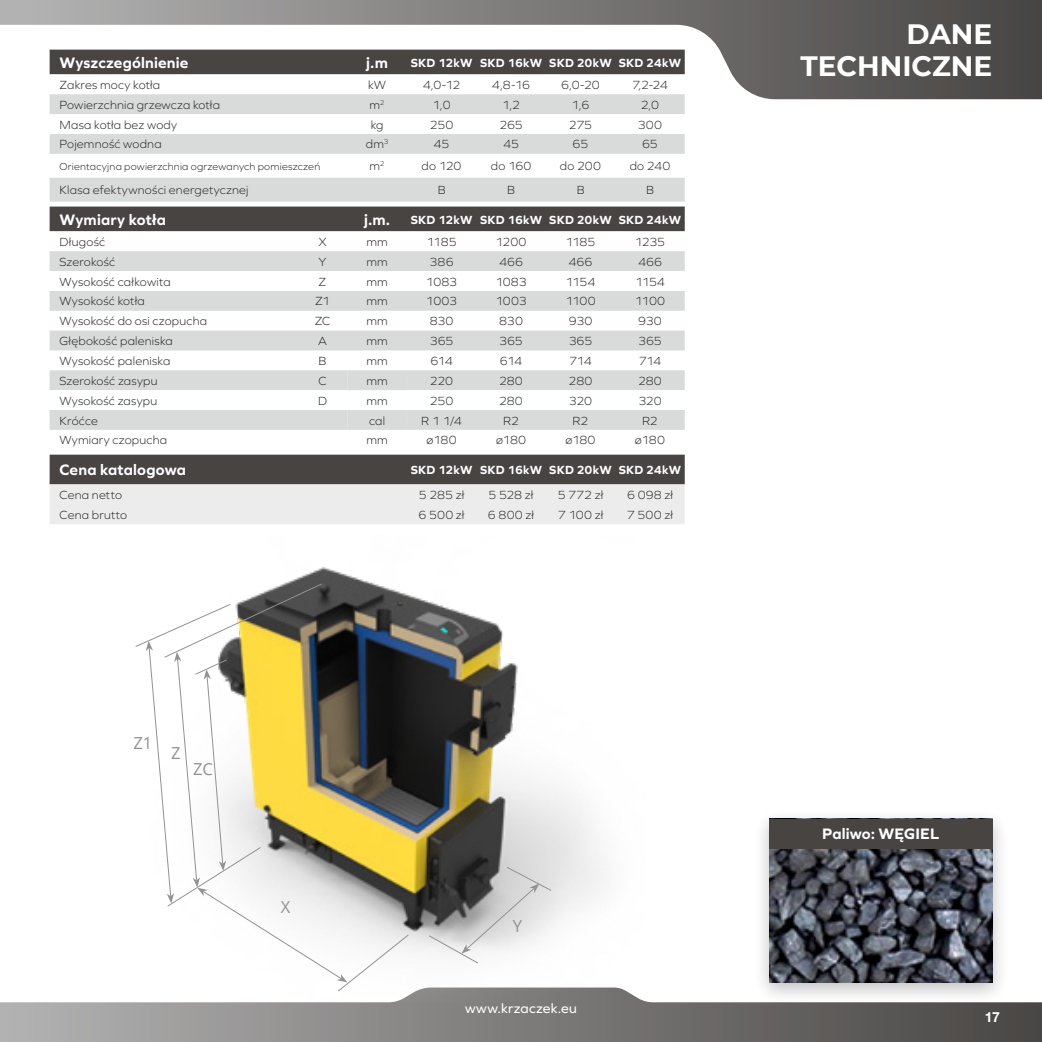
<style>
.page{position:relative;width:1042px;height:1042px;background:#fff}
.page>*{position:absolute;margin:0;border:0;box-sizing:border-box;transform-origin:0 0}
.t1{font:700 28px/31.5px "Montserrat";color:#fff;text-align:right}
.t2{font:16.62px "Open Sans";color:#919291}
.t3{font:700 15.75px "Graphie";letter-spacing:.01em;color:#fff}
.t4{font:14px "Graphie";letter-spacing:.015em;color:#fff}
.t5{font:700 14px "Helvetica Neue LT Pro";color:#fff}
.t6{font:300 12.25px "Graphie";letter-spacing:.01em;color:#272726}
.t7{font:700 12.25px "Graphie";letter-spacing:.01em;color:#fff}
.t8{font:300 10.5px "Graphie";letter-spacing:.02em;color:#272726}
</style>
<div class="page">
<svg style="left:0;top:0;width:1042px;height:99px"></svg>
<svg style="left:0;top:1001px;width:1042px;height:41px;background:#7f7d7c"></svg>
<div style="left:752px;top:807px;width:257px;height:197px;background:#000;opacity:.25"></div>
<img style="left:769px;top:848px;width:223px;height:134px">
<div style="left:769px;top:819px;width:223px;height:29px;background:#474442"></div>
<svg style="left:50px;top:455px;width:635px;height:69px;background:#a6a4a4"></svg>
<div style="left:50px;top:50px;width:635px;height:24px;background:#474442"></div>
<svg style="left:50px;top:74px;width:635px;height:20px"></svg>
<svg style="left:50px;top:94px;width:635px;height:108px;fill:#d9dada"></svg>
<div style="left:50px;top:207px;width:635px;height:24px;background:#474442"></div>
<svg style="left:50px;top:231px;width:635px;height:1px"></svg>
<div style="left:50px;top:251px;width:635px;height:179px;background:#d9dada"></div>
<svg style="left:50px;top:271px;width:635px;height:139px"></svg>
<svg style="left:347px;top:370px;width:60px;height:60px"></svg>
<img style="left:50px;top:567px;width:595px;height:435px">
<svg style="left:428px;top:866px;width:124px;height:97px"></svg>
<svg style="left:135px;top:583px;width:274px;height:409px"></svg>
<p class="t3" style="left:60px;top:53px;width:130px">Wyszczególnienie</p>
<p class="t3" style="left:366px;top:53px;width:23px">j.m</p>
<p class="t7" style="left:411px;top:55px;width:63px">SKD 12kW</p>
<p class="t7" style="left:480px;top:55px;width:64px">SKD 16kW</p>
<p class="t7" style="left:549px;top:55px;width:64px">SKD 20kW</p>
<p class="t7" style="left:619px;top:55px;width:64px">SKD 24kW</p>
<p class="t6" style="left:60px;top:78px;width:102px">Zakres mocy kotła</p>
<p class="t6" style="left:368px;top:78px;width:20px">kW</p>
<p class="t6" style="left:423px;top:78px;width:39px">4,0-12</p>
<p class="t6" style="left:492px;top:78px;width:40px">4,8-16</p>
<p class="t6" style="left:561px;top:78px;width:40px">6,0-20</p>
<p class="t6" style="left:632px;top:78px;width:37px">7,2-24</p>
<p class="t6" style="left:60px;top:98px;width:162px">Powierzchnia grzewcza kotła</p>
<p class="t6" style="left:370px;top:98px;width:16px">m<sup>2</sup></p>
<p class="t6" style="left:432px;top:98px;width:20px">1,0</p>
<p class="t6" style="left:502px;top:98px;width:20px">1,2</p>
<p class="t6" style="left:571px;top:98px;width:20px">1,6</p>
<p class="t6" style="left:641px;top:98px;width:20px">2,0</p>
<p class="t6" style="left:60px;top:117px;width:119px">Masa kotła bez wody</p>
<p class="t6" style="left:371px;top:117px;width:14px">kg</p>
<p class="t6" style="left:430px;top:117px;width:25px">250</p>
<p class="t6" style="left:499px;top:117px;width:25px">265</p>
<p class="t6" style="left:569px;top:117px;width:25px">275</p>
<p class="t6" style="left:638px;top:117px;width:26px">300</p>
<p class="t6" style="left:60px;top:137px;width:104px">Pojemność wodna</p>
<p class="t6" style="left:366px;top:137px;width:24px">dm<sup>3</sup></p>
<p class="t6" style="left:434px;top:137px;width:17px">45</p>
<p class="t6" style="left:503px;top:137px;width:17px">45</p>
<p class="t6" style="left:572px;top:137px;width:17px">65</p>
<p class="t6" style="left:642px;top:137px;width:17px">65</p>
<p class="t8" style="left:60px;top:160px;width:262px">Orientacyjna powierzchnia ogrzewanych pomieszczeń</p>
<p class="t6" style="left:370px;top:159px;width:16px">m<sup>2</sup></p>
<p class="t6" style="left:422px;top:159px;width:41px">do 120</p>
<p class="t6" style="left:491px;top:159px;width:42px">do 160</p>
<p class="t6" style="left:560px;top:159px;width:43px">do 200</p>
<p class="t6" style="left:630px;top:159px;width:42px">do 240</p>
<p class="t6" style="left:60px;top:183px;width:191px">Klasa efektywności energetycznej</p>
<p class="t6" style="left:438px;top:183px;width:9px">B</p>
<p class="t6" style="left:507px;top:183px;width:9px">B</p>
<p class="t6" style="left:577px;top:183px;width:9px">B</p>
<p class="t6" style="left:646px;top:183px;width:9px">B</p>
<p class="t3" style="left:60px;top:210px;width:108px">Wymiary kotła</p>
<p class="t3" style="left:364px;top:210px;width:28px">j.m.</p>
<p class="t7" style="left:411px;top:212px;width:63px">SKD 12kW</p>
<p class="t7" style="left:480px;top:212px;width:64px">SKD 16kW</p>
<p class="t7" style="left:549px;top:212px;width:64px">SKD 20kW</p>
<p class="t7" style="left:619px;top:212px;width:64px">SKD 24kW</p>
<p class="t6" style="left:60px;top:235px;width:47px">Długość</p>
<p class="t6" style="left:318px;top:235px;width:10px">X</p>
<p class="t6" style="left:366px;top:235px;width:23px">mm</p>
<p class="t6" style="left:426px;top:235px;width:32px">1185</p>
<p class="t6" style="left:495px;top:235px;width:32px">1200</p>
<p class="t6" style="left:565px;top:235px;width:32px">1185</p>
<p class="t6" style="left:635px;top:235px;width:32px">1235</p>
<p class="t6" style="left:60px;top:254px;width:57px">Szerokość</p>
<p class="t6" style="left:318px;top:254px;width:10px">Y</p>
<p class="t6" style="left:366px;top:254px;width:23px">mm</p>
<p class="t6" style="left:429px;top:254px;width:26px">386</p>
<p class="t6" style="left:499px;top:254px;width:25px">466</p>
<p class="t6" style="left:568px;top:254px;width:25px">466</p>
<p class="t6" style="left:638px;top:254px;width:25px">466</p>
<p class="t6" style="left:60px;top:274px;width:113px">Wysokość całkowita</p>
<p class="t6" style="left:319px;top:274px;width:9px">Z</p>
<p class="t6" style="left:366px;top:274px;width:23px">mm</p>
<p class="t6" style="left:426px;top:274px;width:33px">1083</p>
<p class="t6" style="left:495px;top:274px;width:33px">1083</p>
<p class="t6" style="left:565px;top:274px;width:31px">1154</p>
<p class="t6" style="left:635px;top:274px;width:31px">1154</p>
<p class="t6" style="left:60px;top:294px;width:87px">Wysokość kotła</p>
<p class="t6" style="left:315px;top:294px;width:16px">Z1</p>
<p class="t6" style="left:366px;top:294px;width:23px">mm</p>
<p class="t6" style="left:426px;top:294px;width:33px">1003</p>
<p class="t6" style="left:495px;top:294px;width:33px">1003</p>
<p class="t6" style="left:565px;top:294px;width:32px">1100</p>
<p class="t6" style="left:635px;top:294px;width:32px">1100</p>
<p class="t6" style="left:60px;top:314px;width:149px">Wysokość do osi czopucha</p>
<p class="t6" style="left:315px;top:314px;width:17px">ZC</p>
<p class="t6" style="left:366px;top:314px;width:23px">mm</p>
<p class="t6" style="left:430px;top:314px;width:25px">830</p>
<p class="t6" style="left:499px;top:314px;width:25px">830</p>
<p class="t6" style="left:569px;top:314px;width:25px">930</p>
<p class="t6" style="left:638px;top:314px;width:25px">930</p>
<p class="t6" style="left:60px;top:334px;width:115px">Głębokość paleniska</p>
<p class="t6" style="left:318px;top:334px;width:10px">A</p>
<p class="t6" style="left:366px;top:334px;width:23px">mm</p>
<p class="t6" style="left:430px;top:334px;width:25px">365</p>
<p class="t6" style="left:499px;top:334px;width:25px">365</p>
<p class="t6" style="left:569px;top:334px;width:25px">365</p>
<p class="t6" style="left:638px;top:334px;width:25px">365</p>
<p class="t6" style="left:60px;top:354px;width:112px">Wysokość paleniska</p>
<p class="t6" style="left:319px;top:354px;width:9px">B</p>
<p class="t6" style="left:366px;top:354px;width:23px">mm</p>
<p class="t6" style="left:430px;top:354px;width:24px">614</p>
<p class="t6" style="left:500px;top:354px;width:24px">614</p>
<p class="t6" style="left:569px;top:354px;width:24px">714</p>
<p class="t6" style="left:639px;top:354px;width:24px">714</p>
<p class="t6" style="left:60px;top:374px;width:100px">Szerokość zasypu</p>
<p class="t6" style="left:318px;top:374px;width:10px">C</p>
<p class="t6" style="left:366px;top:374px;width:23px">mm</p>
<p class="t6" style="left:430px;top:374px;width:25px">220</p>
<p class="t6" style="left:499px;top:374px;width:25px">280</p>
<p class="t6" style="left:569px;top:374px;width:25px">280</p>
<p class="t6" style="left:638px;top:374px;width:25px">280</p>
<p class="t6" style="left:60px;top:393px;width:99px">Wysokość zasypu</p>
<p class="t6" style="left:318px;top:393px;width:10px">D</p>
<p class="t6" style="left:366px;top:393px;width:23px">mm</p>
<p class="t6" style="left:430px;top:393px;width:25px">250</p>
<p class="t6" style="left:499px;top:393px;width:25px">280</p>
<p class="t6" style="left:569px;top:393px;width:25px">320</p>
<p class="t6" style="left:638px;top:393px;width:25px">320</p>
<p class="t6" style="left:60px;top:413px;width:40px">Króćce</p>
<p class="t6" style="left:369px;top:413px;width:18px">cal</p>
<p class="t6" style="left:421px;top:413px;width:42px">R 1 1/4</p>
<p class="t6" style="left:503px;top:413px;width:17px">R2</p>
<p class="t6" style="left:572px;top:413px;width:17px">R2</p>
<p class="t6" style="left:642px;top:413px;width:17px">R2</p>
<p class="t6" style="left:60px;top:433px;width:109px">Wymiary czopucha</p>
<p class="t6" style="left:366px;top:433px;width:23px">mm</p>
<p class="t6" style="left:426px;top:433px;width:32px">ø180</p>
<p class="t6" style="left:496px;top:433px;width:32px">ø180</p>
<p class="t6" style="left:565px;top:433px;width:32px">ø180</p>
<p class="t6" style="left:635px;top:433px;width:32px">ø180</p>
<p class="t3" style="left:60px;top:461px;width:128px">Cena katalogowa</p>
<p class="t7" style="left:411px;top:463px;width:63px">SKD 12kW</p>
<p class="t7" style="left:480px;top:463px;width:64px">SKD 16kW</p>
<p class="t7" style="left:549px;top:463px;width:64px">SKD 20kW</p>
<p class="t7" style="left:619px;top:463px;width:64px">SKD 24kW</p>
<p class="t6" style="left:60px;top:488px;width:64px">Cena netto</p>
<p class="t6" style="left:419px;top:488px;width:47px">5 285 zł</p>
<p class="t6" style="left:488px;top:488px;width:47px">5 528 zł</p>
<p class="t6" style="left:558px;top:488px;width:47px">5 772 zł</p>
<p class="t6" style="left:627px;top:488px;width:47px">6 098 zł</p>
<p class="t6" style="left:60px;top:507px;width:69px">Cena brutto</p>
<p class="t6" style="left:418px;top:507px;width:48px">6 500 zł</p>
<p class="t6" style="left:488px;top:507px;width:48px">6 800 zł</p>
<p class="t6" style="left:558px;top:507px;width:47px">7 100 zł</p>
<p class="t6" style="left:627px;top:507px;width:48px">7 500 zł</p>
<p class="t2" style="left:133px;top:731px;width:20px">Z1</p>
<p class="t2" style="left:171px;top:742px;width:11px">Z</p>
<p class="t2" style="left:193px;top:757px;width:21px">ZC</p>
<p class="t2" style="left:281px;top:895px;width:11px">X</p>
<p class="t2" style="left:513px;top:914px;width:11px">Y</p>
<p class="t4" style="left:465px;top:1000px;width:113px">www.krzaczek.eu</p>
<p class="t1" style="left:800px;top:17px;width:193px">DANE<br>TECHNICZNE</p>
<p class="t3" style="left:822px;top:824px;width:118px">Paliwo: WĘGIEL</p>
<p class="t5" style="left:985px;top:1008px;width:16px">17</p>
</div>
